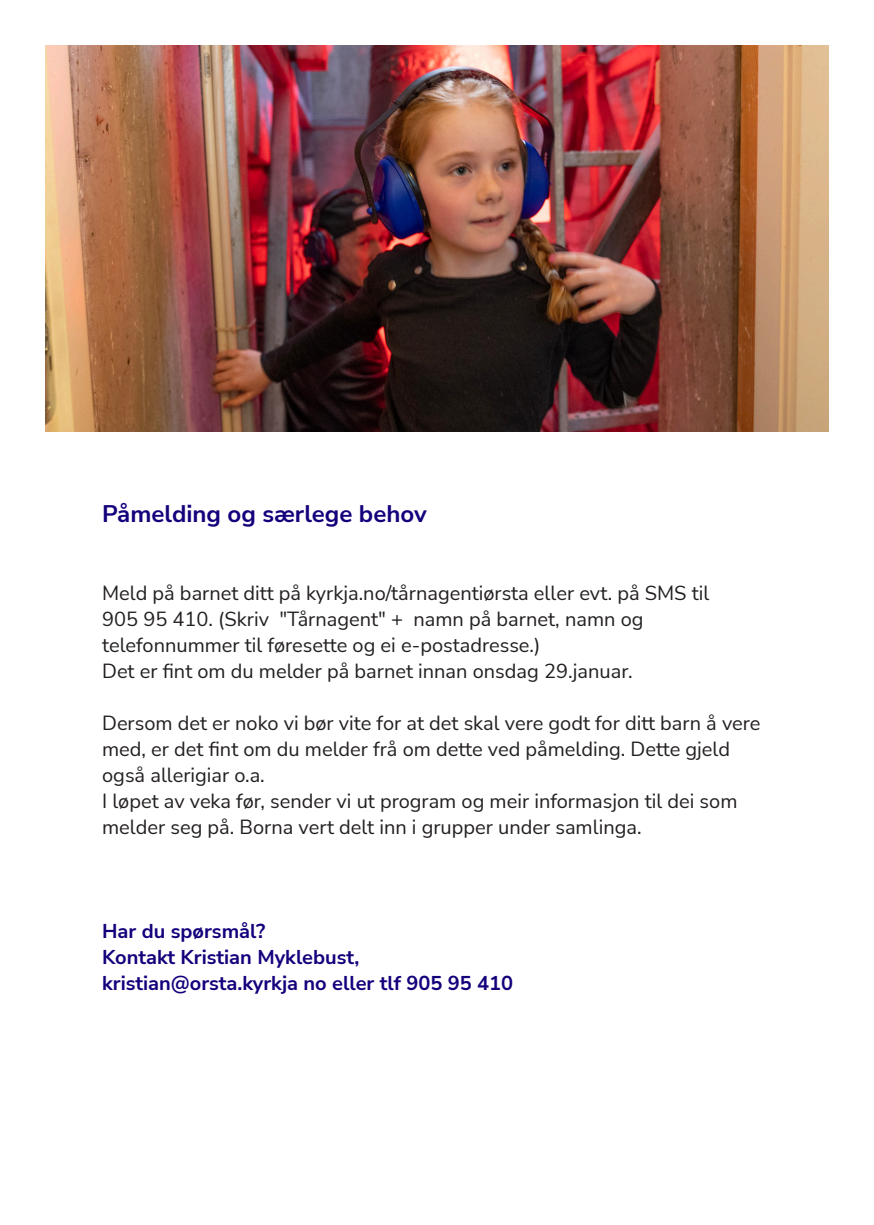
<style>
.page{position:relative;width:874px;height:1225px;background:#fff}
.page>*{position:absolute;margin:0;border:0;box-sizing:border-box;transform-origin:0 0}
.overskrift_liten{font:700 24px "Nunito Sans";color:#13017c}
.Brødtekst_10pt_13_Nunito_Sans{font:20px/26px "Nunito Sans";color:#231f20}
.bold{font:700 20px "Nunito Sans";color:#13017c}
</style>
<div class="page">
<img style="left:45px;top:46px;width:783px;height:385px">
<p class="overskrift_liten" style="left:102px;top:496px;width:326px">Påmelding og særlege behov</p>
<p class="Brødtekst_10pt_13_Nunito_Sans" style="left:102px;top:579px;width:608px">Meld på barnet ditt på kyrkja.no/tårnagentiørsta eller evt. på SMS til</p>
<p class="Brødtekst_10pt_13_Nunito_Sans" style="left:102px;top:605px;width:542px">905 95 410. (Skriv "Tårnagent" + namn på barnet, namn og telefonnummer til føresette og ei e-postadresse.)</p>
<p class="Brødtekst_10pt_13_Nunito_Sans" style="left:102px;top:657px;width:531px">Det er fint om du melder på barnet innan onsdag 29.januar.</p>
<p class="Brødtekst_10pt_13_Nunito_Sans" style="left:102px;top:709px;width:659px">Dersom det er noko vi bør vite for at det skal vere godt for ditt barn å vere med, er det fint om du melder frå om dette ved påmelding. Dette gjeld også allerigiar o.a.</p>
<p class="Brødtekst_10pt_13_Nunito_Sans" style="left:102px;top:787px;width:636px">I løpet av veka før, sender vi ut program og meir informasjon til dei som melder seg på. Borna vert delt inn i grupper under samlinga.</p>
<p class="bold" style="left:102px;top:916px;width:165px">Har du spørsmål?</p>
<p class="bold" style="left:102px;top:942px;width:259px">Kontakt Kristian Myklebust,</p>
<p class="bold" style="left:102px;top:968px;width:412px">kristian@orsta.kyrkja no eller tlf 905 95 410</p>
</div>
